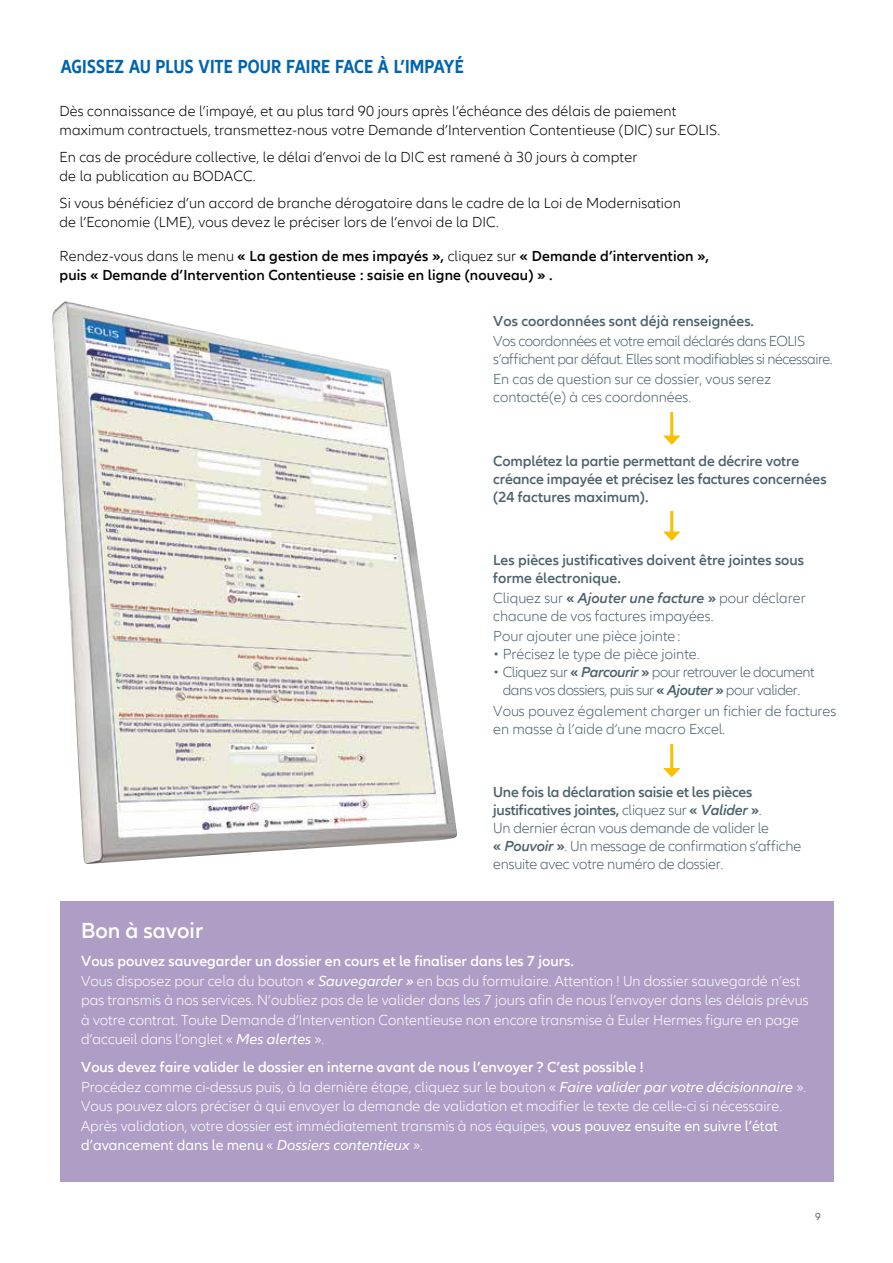
<style>
.page{position:relative;width:893px;height:1263px;background:#fff}
.page>*{position:absolute;margin:0;border:0;box-sizing:border-box;transform-origin:0 0}
.t1{font:600 22.5px "Allianz Neo";color:#fff}
.t2{font:700 condensed 19.5px "Allianz Neo";letter-spacing:.005em;color:#0064b0}
.t3{font:300 15px/19.5px "Allianz Neo";color:#fff}
.t4{font:300 15px/18px "Allianz Neo";letter-spacing:-.015em;color:#4c626c}
.t5{font:300 15px/18.8px "Allianz Neo";letter-spacing:.01em;color:#000}
.t6{font:600 15px/18px "Allianz Neo";color:#4c626c}
.t7{font:600 15px/18.8px "Allianz Neo";letter-spacing:.01em;color:#000}
.t8{font:10.5px "Allianz Neo";color:#67666b}
.s1{font-weight:300}
.s2{font-weight:600}
.s3{font-weight:600;font-style:italic}
.s4{font-weight:400;font-style:italic}
.s5{font-weight:400}
</style>
<div class="page">
<hr style="left:670px;top:735px;width:3px;height:36px;background:#f9bf00">
<svg style="left:663px;top:768px;width:17px;height:9px"></svg>
<hr style="left:670px;top:498px;width:3px;height:36px;background:#f9bf00">
<svg style="left:663px;top:531px;width:17px;height:10px"></svg>
<hr style="left:670px;top:402px;width:3px;height:36px;background:#f9bf00">
<svg style="left:663px;top:435px;width:17px;height:10px"></svg>
<div style="left:485px;top:545px;width:361px;height:198px;background:#fff"></div>
<img style="left:52px;top:301px;width:405px;height:563px">
<div style="left:485px;top:446px;width:361px;height:65px;background:#fff"></div>
<div style="left:60px;top:901px;width:773px;height:281px;background:#ae9ec6"></div>
<h2 class="t2" style="left:61px;top:55px;width:405px">AGISSEZ AU PLUS VITE POUR FAIRE FACE À L’IMPAYÉ</h2>
<p class="t5" style="left:60px;top:102px;width:662px">Dès connaissance de l’impayé, et au plus tard 90 jours après l’échéance des délais de paiement maximum contractuels, transmettez-nous votre Demande d’Intervention Contentieuse (DIC) sur EOLIS.</p>
<p class="t5" style="left:60px;top:148px;width:579px">En cas de procédure collective, le délai d’envoi de la DIC est ramené à 30 jours à compter de la publication au BODACC.</p>
<p class="t5" style="left:60px;top:194px;width:623px">Si vous bénéficiez d’un accord de branche dérogatoire dans le cadre de la Loi de Modernisation de l’Economie (LME), vous devez le préciser lors de l’envoi de la DIC.</p>
<p class="t7" style="left:60px;top:247px;width:651px"><span class="s1">Rendez-vous dans le menu</span> « La gestion de mes impayés », <span class="s1">cliquez sur</span> « Demande d’intervention », puis « Demande d’Intervention Contentieuse : saisie en ligne (nouveau) » .</p>
<p class="t6" style="left:493px;top:312px;width:262px">Vos coordonnées sont déjà renseignées.</p>
<p class="t4" style="left:493px;top:333px;width:341px">Vos coordonnées et votre email déclarés dans EOLIS s’affichent par défaut. Elles sont modifiables si nécessaire.</p>
<p class="t4" style="left:493px;top:371px;width:280px">En cas de question sur ce dossier, vous serez contacté(e) à ces coordonnées.</p>
<p class="t6" style="left:493px;top:452px;width:335px">Complétez la partie permettant de décrire votre créance impayée et précisez les factures concernées (24 factures maximum).</p>
<p class="t6" style="left:493px;top:551px;width:312px">Les pièces justificatives doivent être jointes sous forme électronique.</p>
<p class="t4" style="left:493px;top:590px;width:314px">Cliquez sur <span class="s2">«</span> <span class="s3">Ajouter une facture</span> <span class="s2">»</span> pour déclarer chacune de vos factures impayées.</p>
<p class="t4" style="left:493px;top:628px;width:188px">Pour ajouter une pièce jointe:</p>
<p class="t4" style="left:493px;top:646px;width:208px">• Précisez le type de pièce jointe.</p>
<p class="t4" style="left:493px;top:664px;width:323px;text-align:center">• Cliquez sur <span class="s2">«</span> <span class="s3">Parcourir</span> <span class="s2">»</span> pour retrouver le document dans vos dossiers, puis sur <span class="s2">«</span> <span class="s3">Ajouter</span> <span class="s2">»</span> pour valider.</p>
<p class="t4" style="left:493px;top:702px;width:345px">Vous pouvez également charger un fichier de factures en masse à l’aide d’une macro Excel.</p>
<p class="t4" style="left:493px;top:784px;width:309px"><span class="s2">Une fois la déclaration saisie et les pièces justificatives jointes,</span> cliquez sur <span class="s2">«</span> <span class="s3">Valider</span> <span class="s2">»</span>.<br>Un dernier écran vous demande de valider le<br><span class="s2">«</span> <span class="s3">Pouvoir</span> <span class="s2">»</span>. Un message de confirmation s’affiche ensuite avec votre numéro de dossier.</p>
<h1 class="t1" style="left:81px;top:918px;width:123px">Bon à savoir</h1>
<p class="t3" style="left:81px;top:952px;width:729px"><span class="s2">Vous pouvez sauvegarder un dossier en cours et le finaliser dans les 7 jours.<br></span>Vous disposez pour cela du bouton <span class="s4">« Sauvegarder »</span> en bas du formulaire. Attention ! Un dossier sauvegardé n’est pas transmis à nos services. N’oubliez pas de le valider dans les 7 jours afin de nous l’envoyer dans les délais prévus à votre contrat. Toute Demande d’Intervention Contentieuse non encore transmise à Euler Hermes figure en page d’accueil dans l’onglet « <span class="s4">Mes alertes</span> ».</p>
<p class="t3" style="left:81px;top:1058px;width:726px"><span class="s2">Vous devez faire valider le dossier en interne avant de nous l’envoyer ? C’est possible !<br></span>Procédez comme ci-dessus puis, à la dernière étape, cliquez sur le bouton « <span class="s4">Faire valider par votre décisionnaire</span> ».<br>Vous pouvez alors préciser à qui envoyer la demande de validation et modifier le texte de celle-ci si nécessaire.<br>Après validation, votre dossier est immédiatement transmis à nos équipes, <span class="s5">vous pouvez ensuite en suivre l’état d’avancement dans le menu</span> « <span class="s4">Dossiers contentieux</span> ».</p>
<p class="t8" style="left:815px;top:1211px;width:7px">9</p>
</div>
